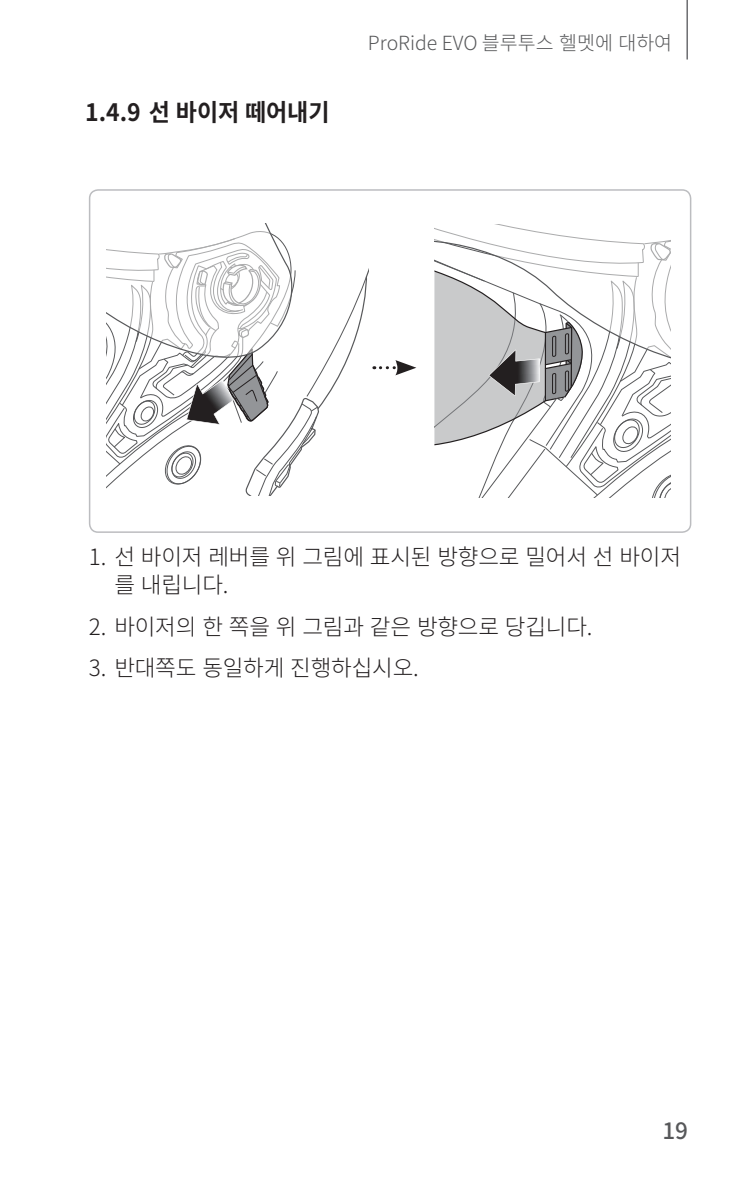
<style>
.page{position:relative;width:756px;height:1188px;background:#fff}
.page>*{position:absolute;margin:0;border:0;box-sizing:border-box;transform-origin:0 0}
.t1{font:700 24px "Noto Sans CJ Kkr";letter-spacing:-.005em;color:#231f20;scale:.96 1}
.t2{font:300 22.5px/28.5px "Noto Sans CJ Kkr";letter-spacing:-.01em;color:#231f20}
.t3{font:500 22.5px "Noto Sans CJ Kkr";color:#57585a}
.t4{font:300 19.5px "Noto Sans CJ Kkr";color:#57585a}
</style>
<div class="page">
<hr style="left:686px;top:0;width:2px;height:60px;background:#6c6d70">
<svg style="left:107px;top:223px;width:260px;height:272px"></svg>
<svg style="left:374px;top:360px;width:42px;height:15px"></svg>
<svg style="left:434px;top:225px;width:237px;height:272px"></svg>
<div style="left:89px;top:189px;width:602px;height:344px;border:2px solid #bcbdc0;border-radius:9px"></div>
<p class="t1" style="left:85px;top:99px;width:256px">1.4.9 선 바이저 떼어내기</p>
<p class="t4" style="left:368px;top:31px;width:306px">ProRide EVO 블루투스 헬멧에 대하여</p>
<p class="t2" style="left:114px;top:543px;width:568px;text-indent:-26px">1. 선 바이저 레버를 위 그림에 표시된 방향으로 밀어서 선 바이저 를 내립니다.</p>
<p class="t2" style="left:89px;top:613px;width:505px">2. 바이저의 한 쪽을 위 그림과 같은 방향으로 당깁니다.</p>
<p class="t2" style="left:89px;top:654px;width:331px">3. 반대쪽도 동일하게 진행하십시오.</p>
<p class="t3" style="left:663px;top:1118px;width:27px">19</p>
</div>
